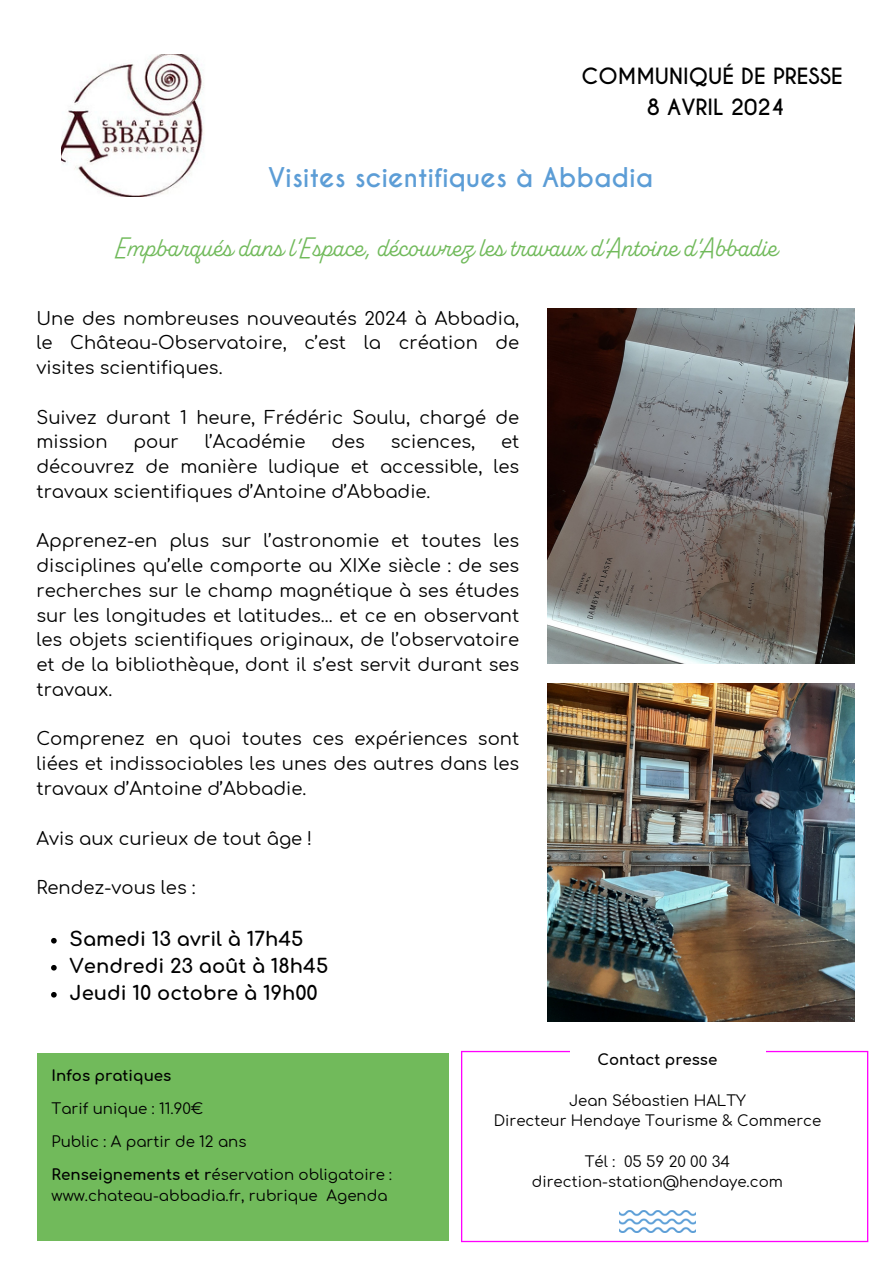
<style>
.page{position:relative;width:894px;height:1264px;background:#fff}
.page>*{position:absolute;margin:0;border:0;box-sizing:border-box;transform-origin:0 0}
.t1{font:27px "Alkaline";color:#71ba5b}
.t2{font:700 25.5px "Caviar Dreams";color:#5c9dd6}
.t3{font:700 21px/30.3px "Caviar Dreams";color:#000;text-align:center}
.t4{font:700 19.5px "Comfortaa";color:#000}
.t5{font:18px/24.8px "Comfortaa";color:#000;text-align:justify}
.t6{font:15px "Comfortaa";color:#000}
.t7{font:700 15px "Comfortaa";color:#000}
.s1{font-weight:700}
</style>
<div class="page">
<svg style="left:461px;top:1050px;width:407px;height:192px"></svg>
<svg style="left:469px;top:1058px;width:391px;height:176px"></svg>
<div style="left:569px;top:1037px;width:196px;height:25px;background:#fff"></div>
<img style="left:619px;top:1210px;width:76px;height:22px">
<img style="left:62px;top:55px;width:142px;height:142px">
<div style="left:37px;top:1053px;width:411px;height:187px;background:#71ba5b"></div>
<img style="left:547px;top:308px;width:306px;height:355px">
<img style="left:547px;top:683px;width:306px;height:338px">
<svg style="left:51px;top:937px;width:6px;height:6px"></svg>
<svg style="left:51px;top:965px;width:6px;height:5px"></svg>
<svg style="left:51px;top:992px;width:6px;height:5px"></svg>
<p class="t3" style="left:581px;top:62px;width:262px">COMMUNIQUÉ DE PRESSE<br>8 AVRIL 2024</p>
<p class="t2" style="left:268px;top:162px;width:386px">Visites scientifiques à Abbadia</p>
<p class="t1" style="left:115px;top:237px;width:663px">Empbarqués dans l’Espace, découvrez les travaux d’Antoine d’Abbadie</p>
<h5 class="t5" style="left:36px;top:306px;width:484px">Une des nombreuses nouveautés 2024 à Abbadia, le Château-Observatoire, c’est la création de visites scientifiques.</h5>
<h5 class="t5" style="left:36px;top:405px;width:484px">Suivez durant 1 heure, Frédéric Soulu, chargé de mission</h5>
<h5 class="t5" style="left:133px;top:430px;width:47px">pour</h5>
<h5 class="t5" style="left:205px;top:430px;width:102px">l’Académie</h5>
<h5 class="t5" style="left:331px;top:430px;width:35px">des</h5>
<h5 class="t5" style="left:390px;top:430px;width:86px">sciences,</h5>
<h5 class="t5" style="left:36px;top:430px;width:484px;text-indent:464px">et découvrez de manière ludique et accessible, les travaux scientifiques d’Antoine d’Abbadie.</h5>
<h5 class="t5" style="left:36px;top:529px;width:484px">Apprenez-en plus sur l’astronomie et toutes les disciplines qu’elle comporte au XIXe siècle : de ses recherches sur le champ magnétique à ses études sur les longitudes et latitudes... et ce en observant les objets scientifiques originaux, de l’observatoire et de la bibliothèque, dont il s’est servit durant ses travaux.</h5>
<h5 class="t5" style="left:36px;top:727px;width:484px">Comprenez en quoi toutes ces expériences sont liées et indissociables les unes des autres dans les travaux d’Antoine d’Abbadie.</h5>
<h5 class="t5" style="left:36px;top:826px;width:277px">Avis aux curieux de tout âge !</h5>
<h5 class="t5" style="left:36px;top:875px;width:160px">Rendez-vous les :</h5>
<p class="t4" style="left:70px;top:928px;width:235px">Samedi 13 avril à 17h45</p>
<p class="t4" style="left:70px;top:955px;width:260px">Vendredi 23 août à 18h45</p>
<p class="t4" style="left:70px;top:982px;width:250px">Jeudi 10 octobre à 19h00</p>
<p class="t7" style="left:52px;top:1068px;width:121px">Infos pratiques</p>
<h6 class="t6" style="left:52px;top:1101px;width:153px">Tarif unique : 11.90€</h6>
<p class="t6" style="left:52px;top:1134px;width:196px">Public : A partir de 12 ans</p>
<p class="t6" style="left:52px;top:1167px;width:342px"><span class="s1">Renseignements et r</span>éservation obligatoire :</p>
<p class="t6" style="left:52px;top:1188px;width:337px">www.chateau-abbadia.fr, rubrique Agenda</p>
<p class="t7" style="left:597px;top:1052px;width:121px">Contact presse</p>
<p class="t6" style="left:569px;top:1092px;width:178px">Jean Sébastien HALTY</p>
<p class="t6" style="left:493px;top:1112px;width:329px">Directeur Hendaye Tourisme &amp; Commerce</p>
<p class="t6" style="left:584px;top:1153px;width:147px">Tél : 05 59 20 00 34</p>
<h6 class="t6" style="left:532px;top:1173px;width:252px">direction-station@hendaye.com</h6>
</div>
